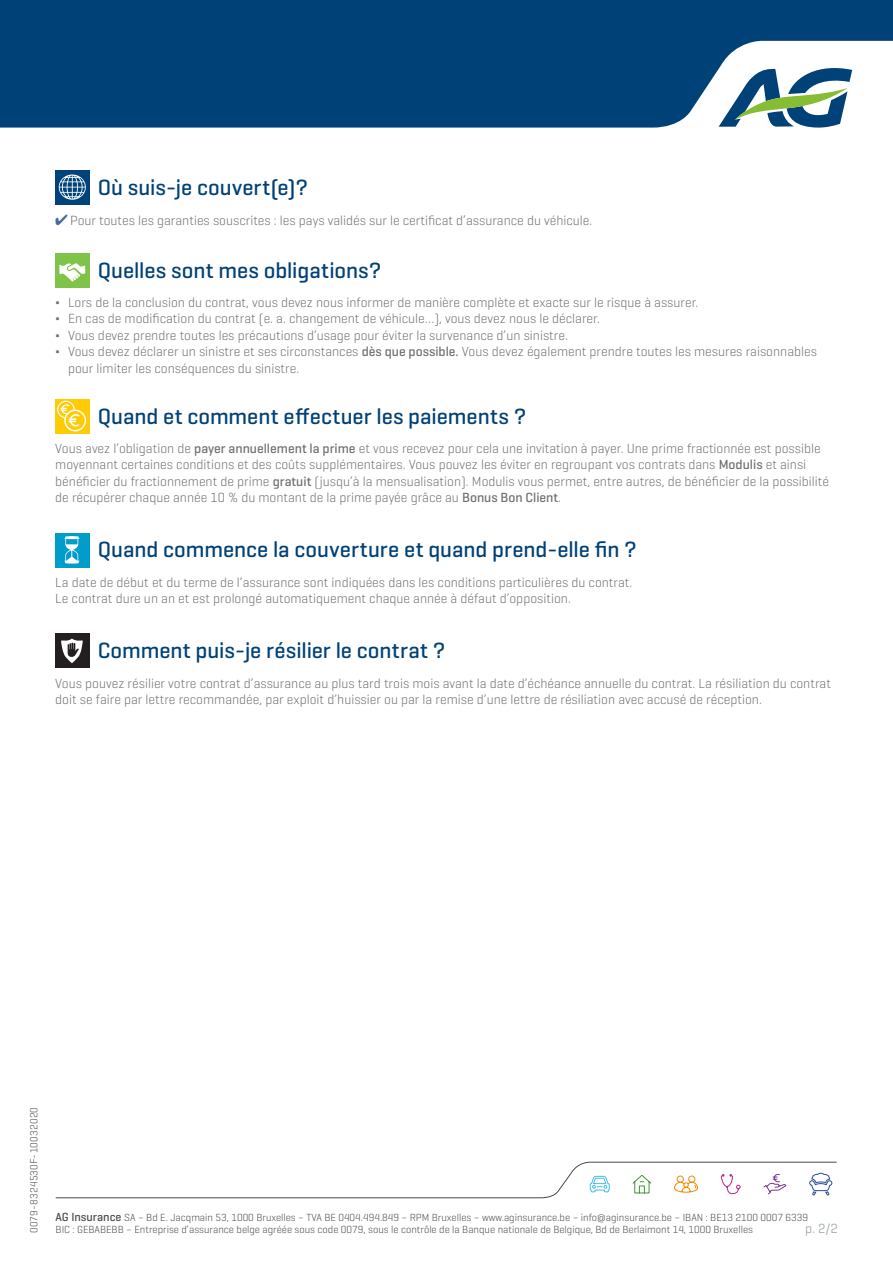
<style>
.page{position:relative;width:893px;height:1263px;background:#fff}
.page>*{position:absolute;margin:0;border:0;box-sizing:border-box;transform-origin:0 0}
.t1{font:500 22.5px "Geogrotesque";color:#004177}
.t2{font:300 13.5px/16.5px "Geogrotesque";color:#706f6f}
.t3{font:13.5px "Geogrotesque";color:#a4acb1}
.t4{font:300 10.5px/12px "Geogrotesque";color:#4a4a49}
.t5{font:300 10.5px "Geogrotesque";letter-spacing:.02em;color:#4a4a49}
.s1{color:#456b9c}
.s2{font-weight:500}
.s3{font-weight:500;font-size:12px}
</style>
<div class="page">
<svg style="left:55px;top:1162px;width:782px;height:36px"></svg>
<svg style="left:0;top:0;width:893px;height:128px;background:#124e81"></svg>
<svg style="left:719px;top:63px;width:133px;height:65px"></svg>
<div style="left:55px;top:170px;width:34px;height:34px;background:#00427a"></div>
<svg style="left:59px;top:174px;width:27px;height:26px"></svg>
<div style="left:55px;top:253px;width:34px;height:34px;background:#7fc349"></div>
<svg style="left:59px;top:263px;width:26px;height:19px"></svg>
<div style="left:55px;top:400px;width:34px;height:34px;background:#ffcb05"></div>
<svg style="left:57px;top:401px;width:29px;height:30px"></svg>
<div style="left:55px;top:533px;width:34px;height:34px;background:#009dca"></div>
<svg style="left:64px;top:536px;width:15px;height:28px"></svg>
<div style="left:55px;top:634px;width:34px;height:34px;background:#231f20"></div>
<svg style="left:61px;top:639px;width:22px;height:24px"></svg>
<h1 class="t1" style="left:98px;top:174px;width:212px">Où suis-je couvert(e)?</h1>
<p class="t2" style="left:55px;top:211px;width:539px"><span class="s1">✔</span> Pour toutes les garanties souscrites : les pays validés sur le certificat d’assurance du véhicule.</p>
<h1 class="t1" style="left:98px;top:256px;width:285px">Quelles sont mes obligations?</h1>
<p class="t2" style="left:55px;top:294px;width:645px">Δ Lors de la conclusion du contrat, vous devez nous informer de manière complète et exacte sur le risque à assurer.</p>
<p class="t2" style="left:55px;top:310px;width:546px">Δ En cas de modification du contrat (e. a. changement de véhicule…), vous devez nous le déclarer.</p>
<p class="t2" style="left:55px;top:327px;width:514px">Δ Vous devez prendre toutes les précautions d’usage pour éviter la survenance d’un sinistre.</p>
<p class="t2" style="left:55px;top:343px;width:763px">Δ Vous devez déclarer un sinistre et ses circonstances <span class="s2">dès que possible.</span> Vous devez également prendre toutes les mesures raisonnables</p>
<p class="t2" style="left:68px;top:360px;width:233px">pour limiter les conséquences du sinistre.</p>
<h1 class="t1" style="left:98px;top:402px;width:430px">Quand et comment effectuer les paiements ?</h1>
<p class="t2" style="left:55px;top:440px;width:775px">Vous avez l’obligation de <span class="s2">payer annuellement la prime</span> et vous recevez pour cela une invitation à payer. Une prime fractionnée est possible moyennant certaines conditions et des coûts supplémentaires. Vous pouvez les éviter en regroupant vos contrats dans <span class="s2">Modulis</span> et ainsi bénéficier du fractionnement de prime <span class="s2">gratuit</span> (jusqu’à la mensualisation). Modulis vous permet, entre autres, de bénéficier de la possibilité de récupérer chaque année 10 % du montant de la prime payée grâce au <span class="s2">Bonus Bon Client</span>.</p>
<h1 class="t1" style="left:98px;top:536px;width:541px">Quand commence la couverture et quand prend-elle fin ?</h1>
<p class="t2" style="left:55px;top:573px;width:579px">La date de début et du terme de l’assurance sont indiquées dans les conditions particulières du contrat.<br>Le contrat dure un an et est prolongé automatiquement chaque année à défaut d’opposition.</p>
<h1 class="t1" style="left:98px;top:636px;width:349px">Comment puis-je résilier le contrat ?</h1>
<p class="t2" style="left:55px;top:674px;width:777px">Vous pouvez résilier votre contrat d’assurance au plus tard trois mois avant la date d’échéance annuelle du contrat. La résiliation du contrat doit se faire par lettre recommandée, par exploit d’huissier ou par la remise d’une lettre de résiliation avec accusé de réception.</p>
<p class="t5" style="left:28px;top:1233px;width:128px;rotate:-90deg">0079-8324530F-10032020</p>
<p class="t4" style="left:56px;top:1211px;width:754px"><span class="s3">AG Insurance</span> SA – Bd E. Jacqmain 53, 1000 Bruxelles – TVA BE 0404.494.849 – RPM Bruxelles – www.aginsurance.be – info@aginsurance.be – IBAN : BE13 2100 0007 6339<br>BIC : GEBABEBB – Entreprise d’assurance belge agréée sous code 0079, sous le contrôle de la Banque nationale de Belgique, Bd de Berlaimont 14, 1000 Bruxelles</p>
<p class="t3" style="left:805px;top:1220px;width:34px">p. 2/2</p>
</div>
